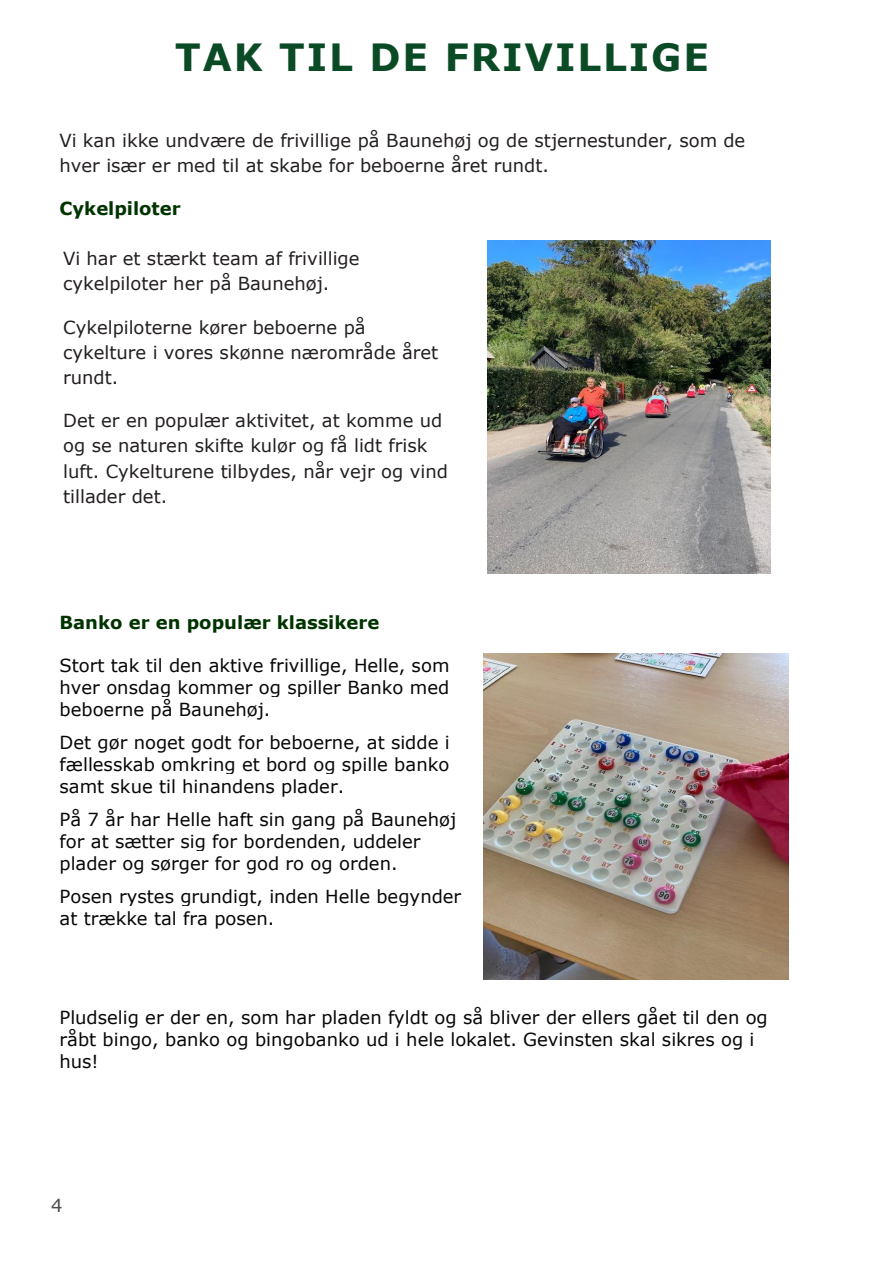
<style>
.page{position:relative;width:893px;height:1263px;background:#fff}
.page>*{position:absolute;margin:0;border:0;box-sizing:border-box;transform-origin:0 0}
.t1{font:700 37.5px "Verdana";letter-spacing:.05em;color:#0a4a25}
.t2{font:18px/21.9px "Verdana";color:#080707}
.t3{font:18px/25.2px "Verdana";color:#231f20}
.t4{font:700 18px "Verdana";color:#030}
</style>
<div class="page">
<img style="left:487px;top:240px;width:283px;height:333px">
<img style="left:483px;top:653px;width:305px;height:326px">
<p class="t1" style="left:175px;top:31px;width:535px">TAK TIL DE FRIVILLIGE</p>
<p class="t3" style="left:60px;top:128px;width:687px">Vi kan ikke undvære de frivillige på Baunehøj og de stjernestunder, som de hver især er med til at skabe for beboerne året rundt.</p>
<p class="t4" style="left:60px;top:196px;width:123px">Cykelpiloter</p>
<p class="t3" style="left:63px;top:246px;width:298px">Vi har et stærkt team af frivillige cykelpiloter her på Baunehøj.</p>
<p class="t3" style="left:63px;top:314px;width:377px">Cykelpiloterne kører beboerne på cykelture i vores skønne nærområde året rundt.</p>
<p class="t3" style="left:63px;top:408px;width:386px">Det er en populær aktivitet, at komme ud og se naturen skifte kulør og få lidt frisk luft. Cykelturene tilbydes, når vejr og vind tillader det.</p>
<p class="t4" style="left:60px;top:610px;width:321px">Banko er en populær klassikere</p>
<p class="t2" style="left:60px;top:655px;width:391px;text-align:justify">Stort tak til den aktive frivillige, Helle, som hver onsdag kommer og spiller Banko med beboerne på Baunehøj.</p>
<p class="t2" style="left:60px;top:731px;width:392px;text-align:justify">Det gør noget godt for beboerne, at sidde i fællesskab omkring et bord og spille banko samt skue til hinandens plader.</p>
<p class="t2" style="left:60px;top:808px;width:398px">På 7 år har Helle haft sin gang på Baunehøj for at sætter sig for bordenden, uddeler plader og sørger for god ro og orden.</p>
<p class="t2" style="left:60px;top:885px;width:403px">Posen rystes grundigt, inden Helle begynder at trække tal fra posen.</p>
<p class="t2" style="left:60px;top:1007px;width:710px">Pludselig er der en, som har pladen fyldt og så bliver der ellers gået til den og råbt bingo, banko og bingobanko ud i hele lokalet. Gevinsten skal sikres og i hus!</p>
<p class="t3" style="left:51px;top:1192px;width:13px">4</p>
</div>
